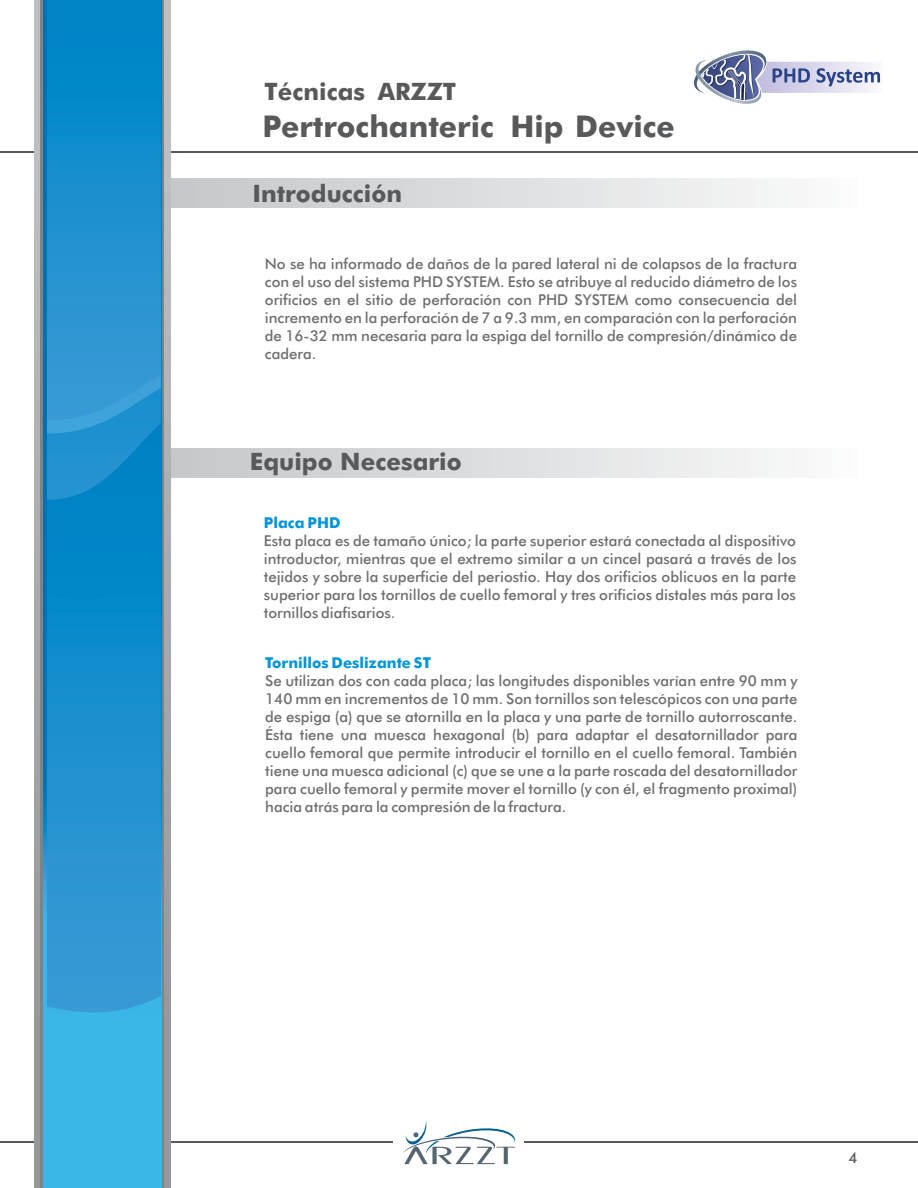
<style>
.page{position:relative;width:918px;height:1188px;background:#fff}
.page>*{position:absolute;margin:0;border:0;box-sizing:border-box;transform-origin:0 0}
.t1{font:700 30px "Futura BT";color:#58595b}
.t2{font:700 24px "Futura BT";color:#58595b}
.t3{font:500 15px/18px "Futura BT";color:#6d6f71;text-align:justify}
.t4{font:700 15px "Futura BT";color:#0095da}
.t5{font:500 15px "Futura BT";color:#58595b}
</style>
<div class="page">
<div style="left:130px;top:449px;width:765px;height:28px;background:linear-gradient(to right,#c1c3c5,#fff)"></div>
<div style="left:131px;top:179px;width:765px;height:28px;background:linear-gradient(to right,#c1c3c5,#fefeff)"></div>
<hr style="left:0;top:1142px;width:918px;height:1px;background:#58595b">
<hr style="left:0;top:152px;width:918px;height:1px;background:#58595b">
<div style="left:394px;top:1127px;width:130px;height:31px;background:#fff"></div>
<svg style="left:403px;top:1121px;width:112px;height:43px"></svg>
<div style="left:35px;top:0;width:135px;height:1188px;background:linear-gradient(to bottom,#c1c3c5,#919396)"></div>
<svg style="left:41px;top:0;width:123px;height:1188px;background:#5b8399"></svg>
<svg style="left:44px;top:0;width:117px;height:1188px;background:#34aee2"></svg>
<svg style="left:47px;top:607px;width:114px;height:411px;background:#2393d1"></svg>
<div style="left:47px;top:500px;width:114px;height:107px;background:#0086c8"></div>
<svg style="left:47px;top:433px;width:114px;height:67px;background:#148bcb"></svg>
<svg style="left:47px;top:420px;width:114px;height:13px"></svg>
<svg style="left:47px;top:0;width:114px;height:420px;background:#1a8fce"></svg>
<svg style="left:693px;top:50px;width:188px;height:54px"></svg>
<h2 class="t2" style="left:265px;top:82px;width:193px">Técnicas ARZZT</h2>
<h1 class="t1" style="left:263px;top:114px;width:414px">Pertrochanteric Hip Device</h1>
<h2 class="t2" style="left:252px;top:183px;width:151px">Introducción</h2>
<p class="t3" style="left:265px;top:256px;width:534px">No se ha informado de daños de la pared lateral ni de colapsos de la fractura con el uso del sistema PHD SYSTEM. Esto se atribuye al reducido diámetro de los orificios en el sitio de perforación con PHD SYSTEM como consecuencia del incremento en la perforación de 7 a 9.3 mm, en comparación con la perforación de 16-32 mm necesaria para la espiga del tornillo de compresión/dinámico de cadera.</p>
<h2 class="t2" style="left:250px;top:452px;width:213px">Equipo Necesario</h2>
<p class="t4" style="left:264px;top:517px;width:78px">Placa PHD</p>
<p class="t3" style="left:264px;top:533px;width:534px">Esta placa es de tamaño único; la parte superior estará conectada al dispositivo introductor, mientras que el extremo similar a un cincel pasará a través de los tejidos y sobre la superficie del periostio. Hay dos orificios oblicuos en la parte superior para los tornillos de cuello femoral y tres orificios distales más para los tornillos diafisarios.</p>
<p class="t4" style="left:265px;top:656px;width:167px">Tornillos Deslizante ST</p>
<p class="t3" style="left:265px;top:673px;width:534px">Se utilizan dos con cada placa; las longitudes disponibles varían entre 90 mm y 140 mm en incrementos de 10 mm. Son tornillos son telescópicos con una parte de espiga (a) que se atornilla en la placa y una parte de tornillo autorroscante.<br>Ésta tiene una muesca hexagonal (b) para adaptar el desatornillador para cuello femoral que permite introducir el tornillo en el cuello femoral. También tiene una muesca adicional (c) que se une a la parte roscada del desatornillador para cuello femoral y permite mover el tornillo (y con él, el fragmento proximal) hacia atrás para la compresión de la fractura.</p>
<p class="t5" style="left:848px;top:1152px;width:11px">4</p>
</div>
